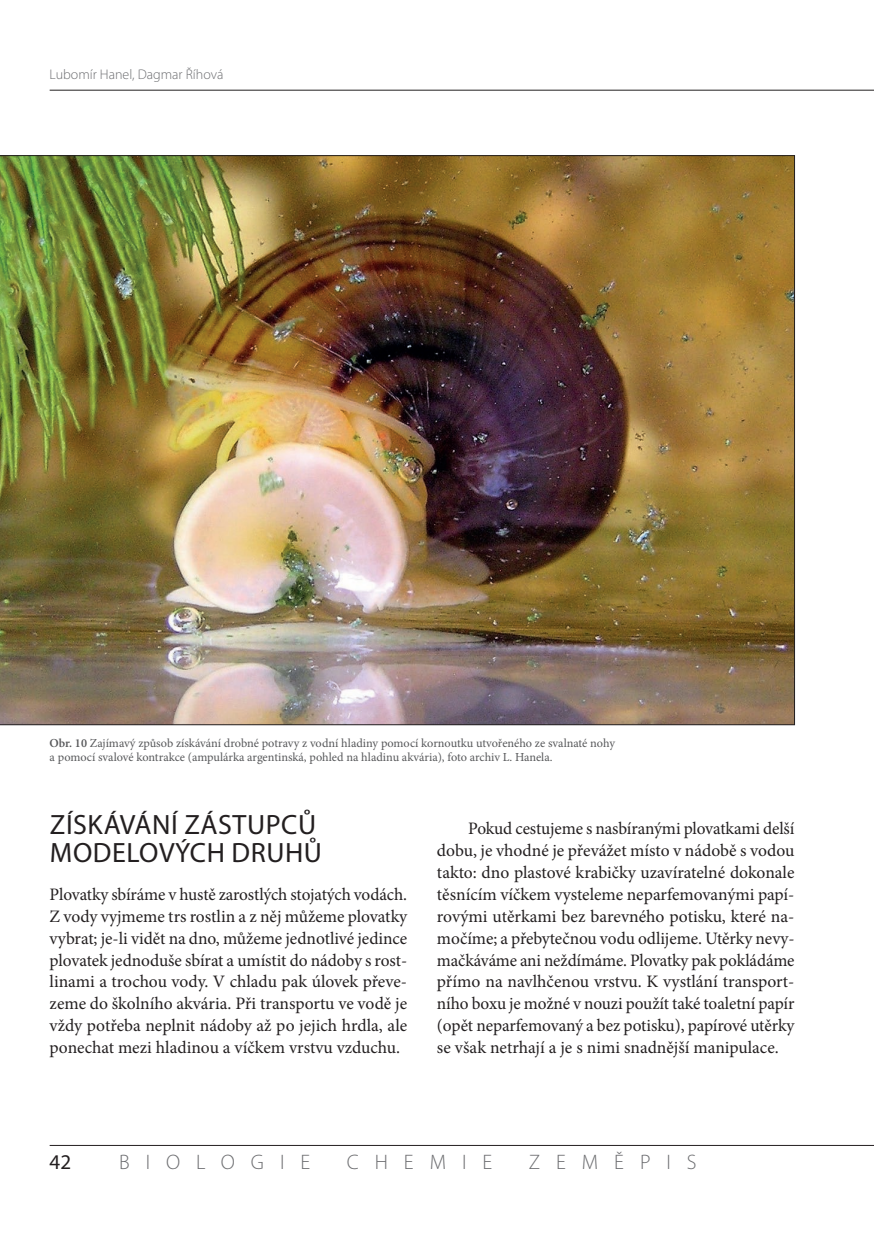
<style>
.page{position:relative;width:874px;height:1241px;background:#fff}
.page>*{position:absolute;margin:0;border:0;box-sizing:border-box;transform-origin:0 0}
._1_Nadpis{font:28px/28px "Myriad Pro";letter-spacing:.02em;color:#231f20}
.t1{font:300 21px "Myriad Pro";letter-spacing:.76em;color:#6c6d70}
.t2{font:21px "Myriad Pro";color:#231f20}
.tekoucí{font:17.5px/21.9px "Minion Pro";color:#231f20;text-align:justify}
.tekoucí_bez_odstav{font:17.5px/21.9px "Minion Pro";color:#231f20;text-align:justify}
.záhlaví_levá{font:300 14px "Myriad Pro";color:#6c6d70}
.popiska{font:12.25px/14px "Minion Pro";letter-spacing:-.005em;color:#57585a}
.s1{font-weight:600}
</style>
<div class="page">
<hr style="left:50px;top:1144px;width:823px;height:1px;background:#231f20">
<hr style="left:50px;top:90px;width:823px;height:1px;background:#231f20">
<img style="left:0;top:155px;width:794px;height:569px">
<p class="záhlaví_levá" style="left:50px;top:66px;width:175px">Lubomír Hanel, Dagmar Říhová</p>
<p class="popiska" style="left:50px;top:735px;width:566px"><span class="s1">Obr. 10</span> Zajímavý způsob získávání drobné potravy z vodní hladiny pomocí kornoutku utvořeného ze svalnaté nohy a pomocí svalové kontrakce (ampulárka argentinská, pohled na hladinu akvária), foto archiv L. Hanela.</p>
<p class="_1_Nadpis" style="left:50px;top:810px;width:273px">ZÍSKÁVÁNÍ ZÁSTUPCŮ<br>MODELOVÝCH DRUHŮ</p>
<p class="tekoucí_bez_odstav" style="left:50px;top:883px;width:359px">Plovatky sbíráme v hustě zarostlých stojatých vodách.<br>Z vody vyjmeme trs rostlin a z něj můžeme plovatky vybrat; je-li vidět na dno, můžeme jednotlivé jedince plovatek jednoduše sbírat a umístit do nádoby s rost&shy;linami a trochou vody. V chladu pak úlovek převe&shy;zeme do školního akvária. Při transportu ve vodě je vždy potřeba neplnit nádoby až po jejich hrdla, ale ponechat mezi hladinou a víčkem vrstvu vzduchu.</p>
<p class="tekoucí" style="left:437px;top:817px;width:359px;text-indent:31px">Pokud cestujeme s nasbíranými plovatkami delší dobu, je vhodné je převážet místo v nádobě s vodou takto: dno plastové krabičky uzavíratelné dokonale těsnícím víčkem vysteleme neparfemovanými papí&shy;rovými utěrkami bez barevného potisku, které na&shy;močíme; a přebytečnou vodu odlijeme. Utěrky nevy&shy;mačkáváme ani neždímáme. Plovatky pak pokládáme přímo na navlhčenou vrstvu. K vystlání transport&shy;ního boxu je možné v nouzi použít také toaletní papír (opět neparfemovaný a bez potisku), papírové utěrky se však netrhají a je s nimi snadnější manipulace.</p>
<p class="t2" style="left:50px;top:1148px;width:23px">42</p>
<p class="t1" style="left:119px;top:1149px;width:192px">BIOLOGIE</p>
<p class="t1" style="left:346px;top:1149px;width:147px">CHEMIE</p>
<p class="t1" style="left:528px;top:1149px;width:169px">ZEMĚPIS</p>
</div>
